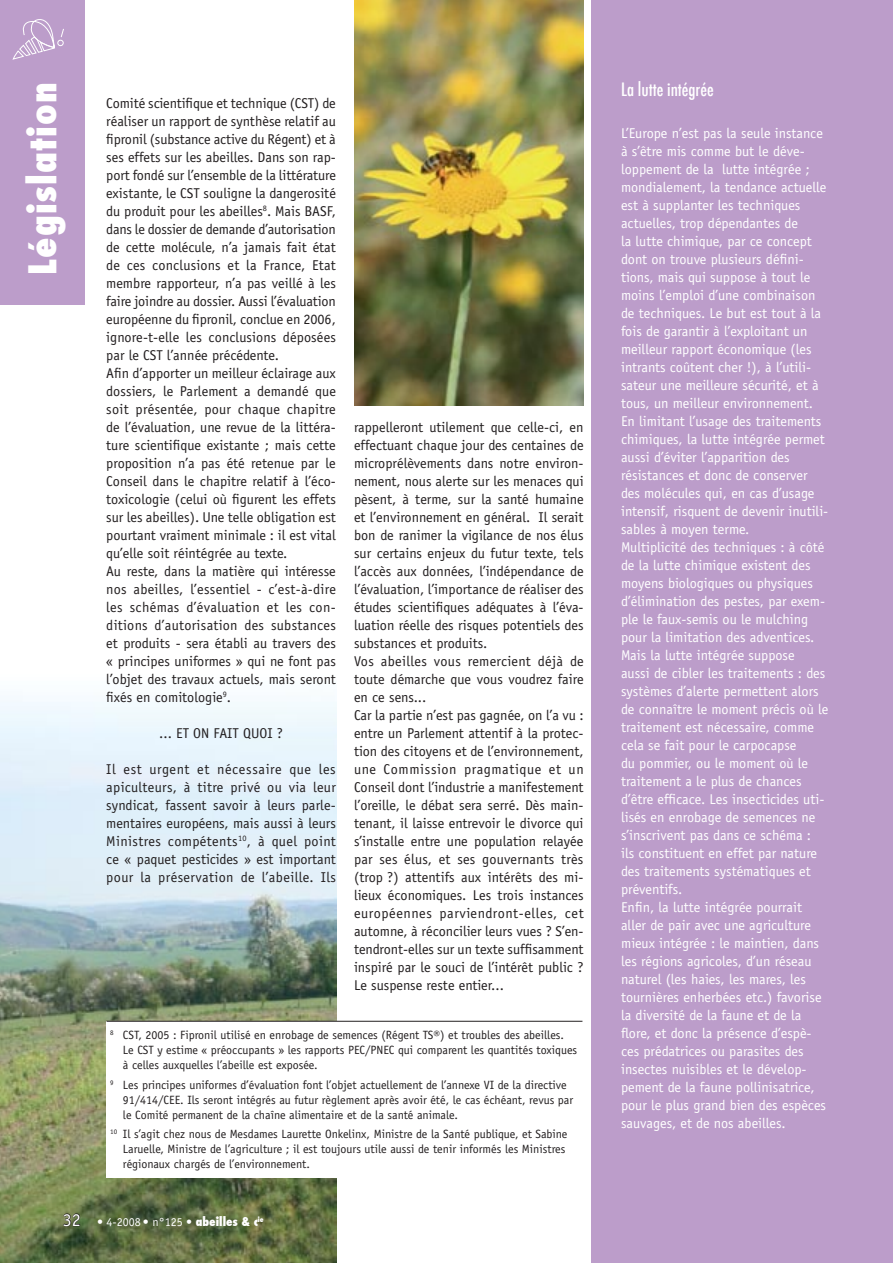
<style>
.page{position:relative;width:893px;height:1263px;background:#fff}
.page>*{position:absolute;margin:0;border:0;box-sizing:border-box;transform-origin:0 0}
.t1{font:800 condensed 37.5px "Futura";letter-spacing:.03em;color:#fff}
.t2{font:500 condensed 18px "Futura";color:#fff}
.t3{font:18px "Officina Sans";color:#fff}
.t4{font:14.25px/18px "Officina Sans";color:#231f20;text-align:justify}
.t5{font:14.25px/18px "Officina Sans";color:#fff}
.t6{font:12px/15px "Officina Sans";color:#231f20}
.t7{font:12px "Officina Sans";color:#fff}
.s1{font-family:"Futura";font-weight:800;font-stretch:condensed}
</style>
<div class="page">
<img style="left:0;top:700px;width:336px;height:563px">
<div style="left:106px;top:1021px;width:477px;height:156px;background:#fff"></div>
<div style="left:0;top:0;width:85px;height:305px;background:#bc9dca"></div>
<img style="left:354px;top:0;width:230px;height:405px">
<div style="left:591px;top:0;width:302px;height:1263px;background:#bc9dca"></div>
<svg style="left:12px;top:19px;width:52px;height:41px"></svg>
<hr style="left:106px;top:1021px;width:476px;height:1px;background:#231f20">
<svg style="left:63px;top:1213px;width:17px;height:13px"></svg>
<p class="t1" style="left:17px;top:275px;width:194px;rotate:-90deg">Législation</p>
<p class="t4" style="left:106px;top:94px;width:231px">Comité scientifique et technique (CST) de réaliser un rapport de synthèse relatif au fipronil (substance active du Régent) et à ses effets sur les abeilles. Dans son rap&shy;port fondé sur l’ensemble de la littérature existante, le CST souligne la dangerosité du produit pour les abeilles<sup>8</sup>. Mais BASF, dans le dossier de demande d’autorisation de cette molécule, n’a jamais fait état de ces conclusions et la France, Etat membre rapporteur, n’a pas veillé à les faire joindre au dossier. Aussi l’évaluation européenne du fipronil, conclue en 2006, ignore-t-elle les conclusions déposées par le CST l’année précédente.</p>
<p class="t4" style="left:106px;top:364px;width:231px">Afin d’apporter un meilleur éclairage aux dossiers, le Parlement a demandé que soit présentée, pour chaque chapitre de l’évaluation, une revue de la littéra&shy;ture scientifique existante ; mais cette proposition n’a pas été retenue par le Conseil dans le chapitre relatif à l’éco&shy;toxicologie (celui où figurent les effets sur les abeilles). Une telle obligation est pourtant vraiment minimale : il est vital qu’elle soit réintégrée au texte.</p>
<p class="t4" style="left:106px;top:562px;width:231px">Au reste, dans la matière qui intéresse nos abeilles, l’essentiel - c’est-à-dire les schémas d’évaluation et les con&shy;ditions d’autorisation des substances et produits - sera établi au travers des « principes uniformes » qui ne font pas l’objet des travaux actuels, mais seront fixés en comitologie<sup>9</sup>.</p>
<p class="t4" style="left:159px;top:724px;width:125px">... ET ON FAIT QUOI ?</p>
<p class="t4" style="left:106px;top:760px;width:231px">Il est urgent et nécessaire que les apiculteurs, à titre privé ou via leur syndicat, fassent savoir à leurs parle&shy;mentaires européens, mais aussi à leurs Ministres compétents<sup>10</sup>, à quel point ce « paquet pesticides » est important pour la préservation de l’abeille. Ils</p>
<p class="t4" style="left:354px;top:418px;width:231px">rappelleront utilement que celle-ci, en effectuant chaque jour des centaines de microprélèvements dans notre environ&shy;nement, nous alerte sur les menaces qui pèsent, à terme, sur la santé humaine et l’environnement en général. Il serait bon de ranimer la vigilance de nos élus sur certains enjeux du futur texte, tels l’accès aux données, l’indépendance de l’évaluation, l’importance de réaliser des études scientifiques adéquates à l’éva&shy;luation réelle des risques potentiels des substances et produits.</p>
<p class="t4" style="left:354px;top:652px;width:231px">Vos abeilles vous remercient déjà de toute démarche que vous voudrez faire en ce sens...</p>
<p class="t4" style="left:354px;top:706px;width:231px">Car la partie n’est pas gagnée, on l’a vu : entre un Parlement attentif à la protec&shy;tion des citoyens et de l’environnement, une Commission pragmatique et un Conseil dont l’industrie a manifestement l’oreille, le débat sera serré. Dès main&shy;tenant, il laisse entrevoir le divorce qui s’installe entre une population relayée par ses élus, et ses gouvernants très (trop ?) attentifs aux intérêts des mi&shy;lieux économiques. Les trois instances européennes parviendront-elles, cet automne, à réconcilier leurs vues ? S’en&shy;tendront-elles sur un texte suffisamment inspiré par le souci de l’intérêt public ?<br>Le suspense reste entier...</p>
<p class="t6" style="left:123px;top:1028px;width:456px;text-indent:-13px"><sup>8</sup> CST, 2005 : Fipronil utilisé en enrobage de semences (Régent TS®) et troubles des abeilles.<br>Le CST y estime « préoccupants » les rapports PEC/PNEC qui comparent les quantités toxiques à celles auxquelles l’abeille est exposée.</p>
<p class="t6" style="left:123px;top:1077px;width:452px;text-indent:-13px"><sup>9</sup> Les principes uniformes d’évaluation font l’objet actuellement de l’annexe VI de la directive<br>91/414/CEE. Ils seront intégrés au futur règlement après avoir été, le cas échéant, revus par le Comité permanent de la chaîne alimentaire et de la santé animale.</p>
<p class="t6" style="left:123px;top:1126px;width:446px;text-indent:-13px"><sup>10</sup> Il s’agit chez nous de Mesdames Laurette Onkelinx, Ministre de la Santé publique, et Sabine<br>Laruelle, Ministre de l’agriculture ; il est toujours utile aussi de tenir informés les Ministres régionaux chargés de l’environnement.</p>
<p class="t3" style="left:63px;top:1209px;width:19px">32</p>
<p class="t7" style="left:97px;top:1214px;width:168px">• 4-2008 • n°125 • <span class="s1">abeilles &amp; c</span><sup>ie</sup></p>
<p class="t2" style="left:621px;top:78px;width:94px">La lutte intégrée</p>
<p class="t5" style="left:621px;top:124px;width:209px">L’Europe n’est pas la seule instance à s’être mis comme but le déve&shy;loppement de la lutte intégrée ; mondialement, la tendance actuelle est à supplanter les techniques actuelles, trop dépendantes de<br>la lutte chimique, par ce concept dont on trouve plusieurs défini&shy;tions, mais qui suppose à tout le moins l’emploi d’une combinaison de techniques. Le but est tout à la fois de garantir à l’exploitant un meilleur rapport économique (les intrants coûtent cher !), à l’utili&shy;sateur une meilleure sécurité, et à tous, un meilleur environnement.<br>En limitant l’usage des traitements chimiques, la lutte intégrée permet aussi d’éviter l’apparition des résistances et donc de conserver des molécules qui, en cas d’usage intensif, risquent de devenir inutili&shy;sables à moyen terme.</p>
<p class="t5" style="left:621px;top:538px;width:209px">Multiplicité des techniques : à côté de la lutte chimique existent des moyens biologiques ou physiques d’élimination des pestes, par exem&shy;ple le faux-semis ou le mulching pour la limitation des adventices.<br>Mais la lutte intégrée suppose<br>aussi de cibler les traitements : des systèmes d’alerte permettent alors de connaître le moment précis où le traitement est nécessaire, comme cela se fait pour le carpocapse<br>du pommier, ou le moment où le traitement a le plus de chances d’être efficace. Les insecticides uti&shy;lisés en enrobage de semences ne s’inscrivent pas dans ce schéma :<br>ils constituent en effet par nature des traitements systématiques et préventifs.</p>
<p class="t5" style="left:621px;top:898px;width:207px">Enfin, la lutte intégrée pourrait aller de pair avec une agriculture mieux intégrée : le maintien, dans les régions agricoles, d’un réseau naturel (les haies, les mares, les tournières enherbées etc.) favorise la diversité de la faune et de la flore, et donc la présence d’espè&shy;ces prédatrices ou parasites des insectes nuisibles et le dévelop&shy;pement de la faune pollinisatrice, pour le plus grand bien des espèces sauvages, et de nos abeilles.</p>
</div>
